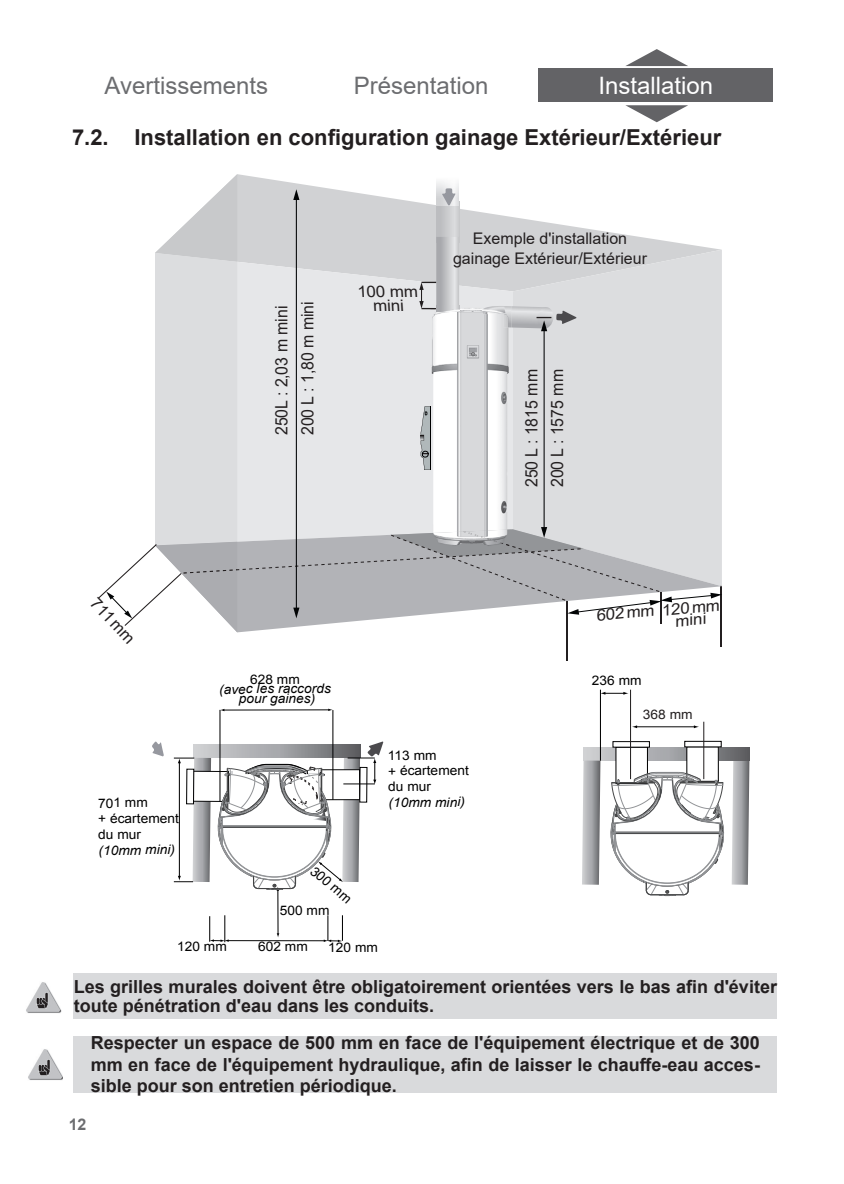
<style>
.page{position:relative;width:844px;height:1184px;background:#fff}
.page>*{position:absolute;margin:0;border:0;box-sizing:border-box;transform-origin:0 0}
.t1{font:24px "Arial";color:#6c6d70}
.t2{font:24px "Arial";color:#fff}
.t3{font:700 22px "Arial";color:#231f20}
.t4{font:700 18px/21.6px "Arial";color:#231f20;text-align:justify}
.t5{font:17px/25.8px "Arial";color:#231f20;scale:.93 1}
.t6{font:16.4px "Arial";color:#231f20}
.t7{font:16px/19.4px "Arial";color:#231f20;text-align:center}
.t8{font:700 16px "Arial";color:#6c6d70}
.t9{font:15.8px/12.8px "Arial";color:#231f20;scale:1.07 1}
.t10{font:13.4px "Arial";color:#000001}
.t11{font:13.2px/15.8px "Arial";color:#000001;scale:1.05 1}
.t12{font:italic 13.2px/9.6px "Arial";color:#000001;text-align:center;scale:1.05 1}
.t13{font:13.2px "Arial";color:#231f20;scale:1.05 1}
</style>
<div class="page">
<svg style="left:625px;top:49px;width:63px;height:17px"></svg>
<svg style="left:625px;top:105px;width:63px;height:17px"></svg>
<div style="left:538px;top:69px;width:235px;height:33px;background:#636366"></div>
<hr style="left:566px;top:601px;width:1px;height:59px;background:#231f20">
<hr style="left:720px;top:585px;width:2px;height:62px;background:#231f20">
<svg style="left:98px;top:174px;width:624px;height:458px"></svg>
<div style="left:74px;top:1036px;width:703px;height:56px;background:#d9dadc"></div>
<img style="left:28px;top:1049px;width:35px;height:31px">
<svg style="left:583px;top:747px;width:166px;height:13px"></svg>
<svg style="left:582px;top:760px;width:18px;height:125px"></svg>
<div style="left:616px;top:747px;width:31px;height:37px;background:#fff"></div>
<div style="left:616px;top:747px;width:31px;height:37px;border:1px solid #000001"></div>
<div style="left:613px;top:741px;width:36px;height:6px;border:1px solid #000001"></div>
<div style="left:687px;top:747px;width:31px;height:34px;background:#fff"></div>
<div style="left:684px;top:741px;width:37px;height:6px;border:1px solid #000001"></div>
<svg style="left:601px;top:692px;width:27px;height:3px"></svg>
<hr style="left:600px;top:690px;width:1px;height:71px;background:#000001">
<svg style="left:606px;top:760px;width:143px;height:137px"></svg>
<hr style="left:636px;top:726px;width:59px;height:1px;background:#000001">
<hr style="left:277px;top:890px;width:1px;height:44px;background:#000001">
<hr style="left:228px;top:940px;width:97px;height:1px;background:#000001">
<svg style="left:209px;top:915px;width:20px;height:27px"></svg>
<svg style="left:324px;top:915px;width:19px;height:27px"></svg>
<svg style="left:152px;top:741px;width:12px;height:15px"></svg>
<hr style="left:220px;top:710px;width:1px;height:91px;background:#000001">
<hr style="left:332px;top:710px;width:1px;height:90px;background:#000001">
<hr style="left:223px;top:709px;width:106px;height:1px;background:#000001">
<hr style="left:630px;top:690px;width:1px;height:89px;background:#231f20">
<hr style="left:703px;top:722px;width:1px;height:57px;background:#231f20">
<svg style="left:174px;top:741px;width:209px;height:150px"></svg>
<div style="left:74px;top:972px;width:703px;height:46px;background:#d9dadc"></div>
<img style="left:26px;top:982px;width:35px;height:31px">
<h1 class="t1" style="left:105px;top:69px;width:165px">Avertissements</h1>
<h1 class="t1" style="left:354px;top:69px;width:136px">Présentation</h1>
<h1 class="t2" style="left:598px;top:69px;width:116px">Installation</h1>
<p class="t3" style="left:72px;top:122px;width:651px">7.2. Installation en configuration gainage Extérieur/Extérieur</p>
<p class="t5" style="left:269px;top:435px;width:145px;rotate:-90deg">250L : 2,03 m mini<br>200 L : 1,80 m mini</p>
<p class="t9" style="left:358px;top:285px;width:59px;text-align:center">100 mm mini</p>
<p class="t7" style="left:453px;top:229px;width:195px">Exemple d'installation gainage Extérieur/Extérieur</p>
<p class="t5" style="left:518px;top:487px;width:128px;rotate:-90deg">250 L : 1815 mm</p>
<p class="t5" style="left:544px;top:487px;width:128px;rotate:-90deg">200 L : 1575 mm</p>
<p class="t6" style="left:102px;top:592px;width:58px;rotate:47deg">711mm</p>
<p class="t9" style="left:673px;top:602px;width:44px;text-indent:-78px;rotate:-6deg">602mm 120mm mini</p>
<p class="t11" style="left:250px;top:671px;width:49px">628 mm</p>
<p class="t12" style="left:219px;top:684px;width:108px">(avec les raccords pour gaines)</p>
<p class="t11" style="left:98px;top:795px;width:79px">701 mm<br>+ écartement du mur</p>
<p class="t12" style="left:98px;top:845px;width:74px">(10mm mini)</p>
<p class="t10" style="left:318px;top:862px;width:50px;rotate:40deg">300 mm</p>
<p class="t11" style="left:280px;top:903px;width:49px">500 mm</p>
<p class="t11" style="left:177px;top:938px;width:49px">120 mm</p>
<p class="t11" style="left:258px;top:938px;width:49px">602 mm</p>
<p class="t11" style="left:328px;top:939px;width:49px">120 mm</p>
<p class="t11" style="left:388px;top:747px;width:79px">113 mm<br>+ écartement du mur</p>
<p class="t12" style="left:388px;top:797px;width:74px">(10mm mini)</p>
<p class="t11" style="left:592px;top:673px;width:49px">236 mm</p>
<p class="t13" style="left:643px;top:705px;width:49px">368 mm</p>
<p class="t4" style="left:74px;top:977px;width:704px;line-height:19px">Les grilles murales doivent être obligatoirement orientées vers le bas afin d'éviter toute pénétration d'eau dans les conduits.</p>
<p class="t4" style="left:91px;top:1032px;width:670px">Respecter un espace de 500 mm en face de l'équipement électrique et de 300 mm en face de l'équipement hydraulique, afin de laisser le chauffe-eau acces&shy;sible pour son entretien périodique.</p>
<p class="t8" style="left:69px;top:1113px;width:19px">12</p>
</div>
